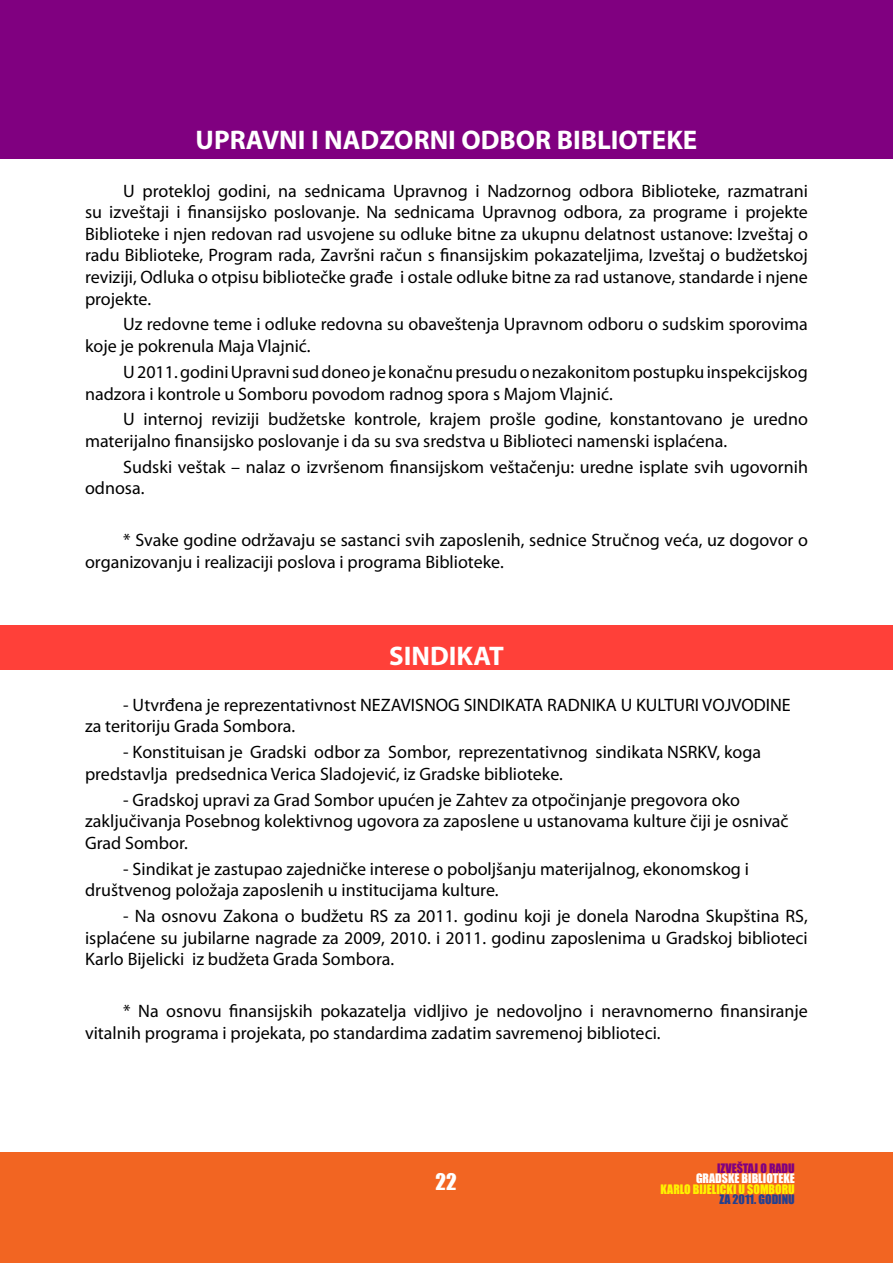
<style>
.page{position:relative;width:893px;height:1263px;background:#fff}
.page>*{position:absolute;margin:0;border:0;box-sizing:border-box;transform-origin:0 0}
.t1{font:700 27px "Myriad Pro";color:#fff}
.t2{font:21px "Impact";color:#fff}
.t3{font:18px/21.6px "Myriad Pro";color:#000}
.t4{font:12px "Impact";color:#fff200}
.t5{font:12px "Impact";color:#fff}
.t6{font:12px "Impact";color:#800080}
.t7{font:12px "Impact";color:#25408f}
</style>
<div class="page">
<div style="left:0;top:0;width:893px;height:159px;background:#800080"></div>
<div style="left:0;top:1153px;width:893px;height:110px;background:#f26522"></div>
<div style="left:0;top:625px;width:893px;height:45px;background:#ff4039"></div>
<h1 class="t1" style="left:196px;top:122px;width:503px">UPRAVNI I NADZORNI ODBOR BIBLIOTEKE</h1>
<p class="t3" style="left:85px;top:179px;width:724px;text-align:justify;text-indent:38px">U protekloj godini, na sednicama Upravnog i Nadzornog odbora Biblioteke, razmatrani su izveštaji i finansijsko poslovanje. Na sednicama Upravnog odbora, za programe i projekte Biblioteke i njen redovan rad usvojene su odluke bitne za ukupnu delatnost ustanove: Izveštaj o radu Biblioteke, Program rada, Završni račun s finansijskim pokazateljima, Izveštaj o budžetskoj reviziji, Odluka o otpisu bibliotečke građe i ostale odluke bitne za rad ustanove, standarde i njene projekte.</p>
<p class="t3" style="left:85px;top:313px;width:724px;text-indent:38px">Uz redovne teme i odluke redovna su obaveštenja Upravnom odboru o sudskim sporovima koje je pokrenula Maja Vlajnić.</p>
<p class="t3" style="left:85px;top:361px;width:724px;text-indent:38px">U 2011. godini Upravni sud doneo je konačnu presudu o nezakonitom postupku inspekcijskog nadzora i kontrole u Somboru povodom radnog spora s Majom Vlajnić.</p>
<p class="t3" style="left:85px;top:408px;width:724px;text-indent:38px">U internoj reviziji budžetske kontrole, krajem prošle godine, konstantovano je uredno materijalno finansijsko poslovanje i da su sva sredstva u Biblioteci namenski isplaćena.</p>
<p class="t3" style="left:85px;top:456px;width:724px;text-indent:38px">Sudski veštak – nalaz o izvršenom finansijskom veštačenju: uredne isplate svih ugovornih odnosa.</p>
<p class="t3" style="left:85px;top:529px;width:724px;text-indent:38px">* Svake godine održavaju se sastanci svih zaposlenih, sednice Stručnog veća, uz dogovor o organizovanju i realizaciji poslova i programa Biblioteke.</p>
<h1 class="t1" style="left:389px;top:638px;width:116px">SINDIKAT</h1>
<p class="t3" style="left:85px;top:693px;width:707px;text-indent:38px">- Utvrđena je reprezentativnost NEZAVISNOG SINDIKATA RADNIKA U KULTURI VOJVODINE za teritoriju Grada Sombora.</p>
<p class="t3" style="left:85px;top:741px;width:678px;text-indent:38px">- Konstituisan je Gradski odbor za Sombor, reprezentativnog sindikata NSRKV, koga predstavlja predsednica Verica Sladojević, iz Gradske biblioteke.</p>
<p class="t3" style="left:85px;top:788px;width:705px;text-indent:38px">- Gradskoj upravi za Grad Sombor upućen je Zahtev za otpočinjanje pregovora oko zaključivanja Posebnog kolektivnog ugovora za zaposlene u ustanovama kulture čiji je osnivač<br>Grad Sombor.</p>
<p class="t3" style="left:85px;top:857px;width:665px;text-indent:38px">- Sindikat je zastupao zajedničke interese o poboljšanju materijalnog, ekonomskog i društvenog položaja zaposlenih u institucijama kulture.</p>
<p class="t3" style="left:85px;top:905px;width:724px;text-align:justify;text-indent:38px">- Na osnovu Zakona o budžetu RS za 2011. godinu koji je donela Narodna Skupština RS, isplaćene su jubilarne nagrade za 2009, 2010. i 2011. godinu zaposlenima u Gradskoj biblioteci Karlo Bijelicki iz budžeta Grada Sombora.</p>
<p class="t3" style="left:85px;top:1000px;width:724px;text-indent:38px">* Na osnovu finansijskih pokazatelja vidljivo je nedovoljno i neravnomerno finansiranje vitalnih programa i projekata, po standardima zadatim savremenoj biblioteci.</p>
<p class="t2" style="left:436px;top:1165px;width:23px">22</p>
<p class="t6" style="left:717px;top:1158px;width:79px">IZVEŠTAJ O RADU</p>
<p class="t5" style="left:696px;top:1169px;width:100px">GRADSKE BIBLIOTEKE</p>
<p class="t4" style="left:660px;top:1179px;width:136px">KARLO BIJELICKI U SOMBORU</p>
<p class="t7" style="left:719px;top:1190px;width:77px">ZA 2011. GODINU</p>
</div>
